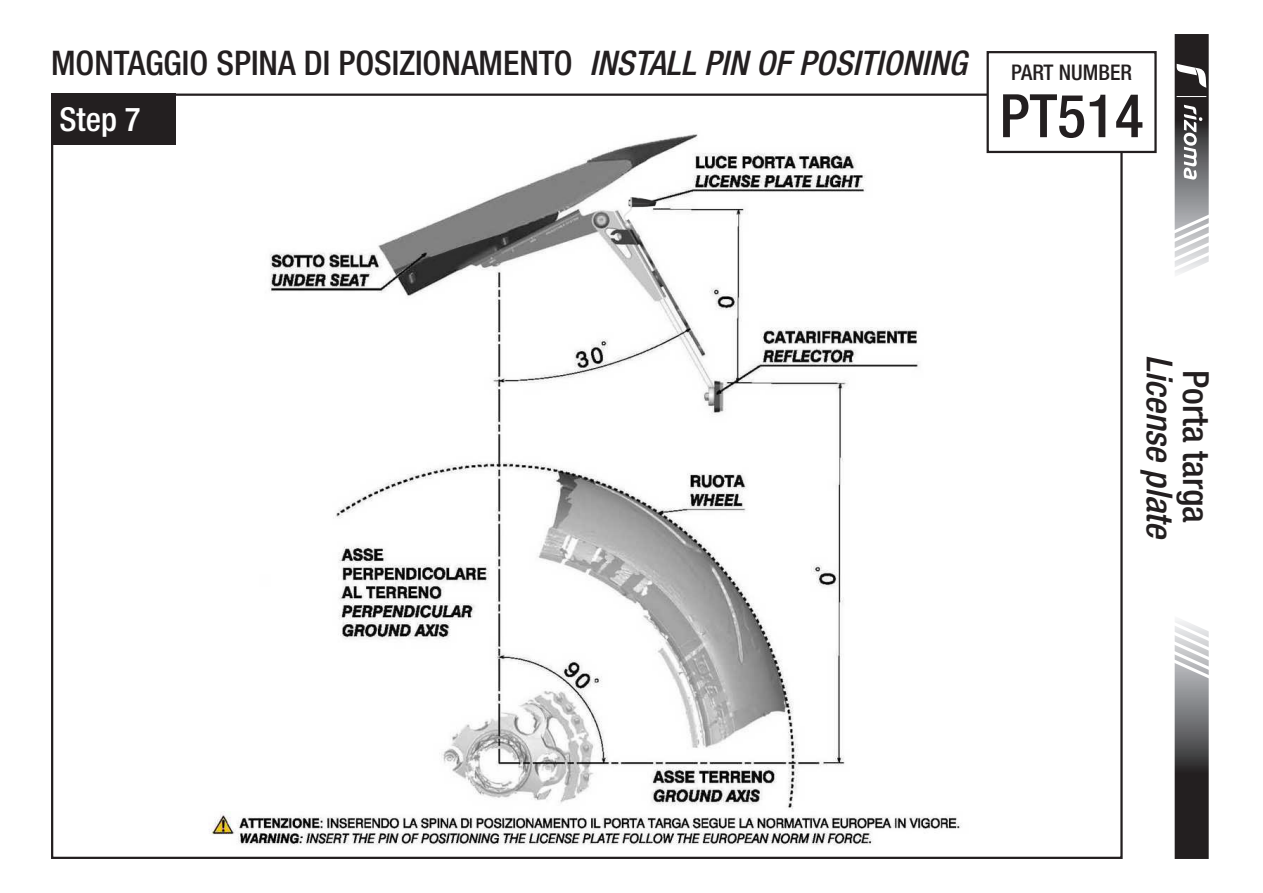
<style>
.page{position:relative;width:1263px;height:893px;background:#fff}
.page>*{position:absolute;margin:0;border:0;box-sizing:border-box;transform-origin:0 0}
.t1{font:500 condensed 60px "Helvetica Neue LT Std";color:#231f20}
.t2{font:italic 500 condensed 36px "Helvetica Neue LT Std";color:#231f20}
.t3{font:500 condensed 36px "Helvetica Neue LT Std";color:#231f20}
.t4{font:500 condensed 33.9px "Helvetica Neue LT Std";color:#231f20}
.t5{font:500 condensed 33px "Helvetica Neue LT Std";color:#fff}
.t6{font:500 condensed 21.6px "Helvetica Neue LT Std";color:#231f20}
.s1{font-style:italic}
</style>
<div class="page">
<img style="left:210px;top:134px;width:751px;height:711px">
<div style="left:51px;top:94px;width:124px;height:51px;background:#231f20"></div>
<svg style="left:1174px;top:620px;width:35px;height:239px;background:#706f70"></svg>
<svg style="left:1174px;top:34px;width:35px;height:240px"></svg>
<div style="left:986px;top:51px;width:171px;height:102px;border:2px solid #231f20"></div>
<p class="t4" style="left:51px;top:43px;width:917px">MONTAGGIO SPINA DI POSIZIONAMENTO <span class="s1">INSTALL PIN OF POSITIONING</span></p>
<p class="t5" style="left:60px;top:99px;width:83px">Step 7</p>
<p class="t6" style="left:1011px;top:59px;width:122px">PART NUMBER</p>
<h1 class="t1" style="left:999px;top:80px;width:146px">PT514</h1>
<p class="t2" style="left:1181px;top:355px;width:187px;rotate:90deg">License plate</p>
<p class="t3" style="left:1217px;top:370px;width:155px;rotate:90deg">Porta targa</p>
</div>
